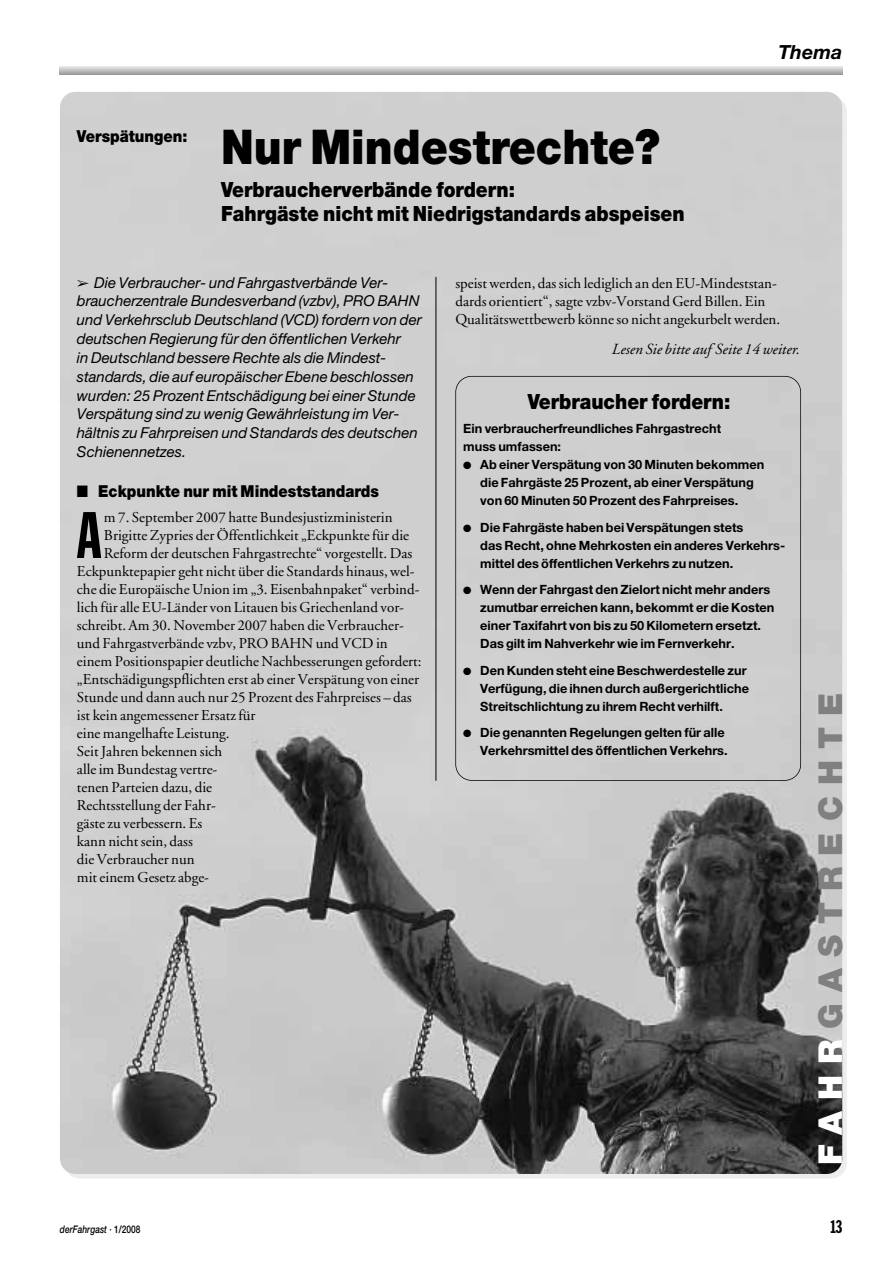
<style>
.page{position:relative;width:894px;height:1263px;background:#fff}
.page>*{position:absolute;margin:0;border:0;box-sizing:border-box;transform-origin:0 0}
.t1{font:64.5px "Franklin Gothic Extra Cond";color:#000}
.t2{font:900 48px "Helvetica Neue";color:#000;scale:.9 1}
.t3{font:900 33px "Helvetica Neue";letter-spacing:.335em;color:#808080}
.t4{font:900 21px/24px "Helvetica Neue";color:#000;scale:.9 1}
.t5{font:italic 700 19.5px "Helvetica Neue";color:#000}
.t6{font:18px "Franklin Gothic Extra Cond";color:#000}
.t7{font:900 16.5px "Helvetica Neue";color:#000;scale:.9 1}
.t8{font:italic 15.45px "Adobe Garamond";color:#000}
.t9{font:15px/18px "Adobe Garamond";color:#000}
.t10{font:italic 15px/18.9px "Helvetica Neue";color:#000}
.t11{font:700 12.75px/18px "Helvetica Neue";color:#000}
.t12{font:italic 500 10.5px "Helvetica Neue";color:#000;scale:.8 1}
.s1{color:#fff}
.s2{font-style:normal}
</style>
<div class="page">
<img style="left:60px;top:92px;width:782px;height:1082px;border-radius:16px">
<hr style="left:60px;top:66px;width:782px;height:2px;background:#e3e3e3">
<hr style="left:60px;top:67px;width:782px;height:2px;background:#d8d8d8">
<hr style="left:60px;top:68px;width:782px;height:2px;background:#cdcdcd">
<hr style="left:60px;top:69px;width:782px;height:2px;background:#c1c1c1">
<hr style="left:60px;top:70px;width:782px;height:2px;background:#b6b6b6">
<hr style="left:60px;top:71px;width:782px;height:2px;background:#ababab">
<hr style="left:60px;top:72px;width:782px;height:2px;background:#a0a0a0">
<hr style="left:60px;top:73px;width:782px;height:2px;background:#959595">
<hr style="left:60px;top:74px;width:782px;height:1px;background:#8f8f8f">
<hr style="left:436px;top:277px;width:1px;height:504px;background:#000">
<div style="left:455px;top:376px;width:346px;height:405px;border:2px solid #000;border-radius:16px"></div>
<p class="t7" style="left:77px;top:130px;width:124px">Verspätungen:</p>
<h2 class="t2" style="left:221px;top:130px;width:489px">Nur Mindestrechte?</h2>
<h3 class="t4" style="left:221px;top:179px;width:517px">Verbraucherverbände fordern:<br>Fahrgäste nicht mit Niedrigstandards abspeisen</h3>
<h3 class="t5" style="left:778px;top:45px;width:65px">Thema</h3>
<p class="t10" style="left:77px;top:274px;width:346px">➢ Die Verbraucher- und Fahrgastverbände Ver&shy;braucherzentrale Bundesverband (vzbv), PRO BAHN und Verkehrsclub Deutschland (VCD) fordern von der deutschen Regierung für den öffentlichen Verkehr<br>in Deutschland bessere Rechte als die Mindest&shy;standards, die auf europäischer Ebene beschlossen wurden: 25 Prozent Entschädigung bei einer Stunde Verspätung sind zu wenig Gewährleistung im Ver&shy;hältnis zu Fahrpreisen und Standards des deutschen Schienennetzes.</p>
<p class="t7" style="left:77px;top:485px;width:337px">■ Eckpunkte nur mit Mindeststandards</p>
<h1 class="t1" style="left:77px;top:512px;width:27px">A</h1>
<p class="t9" style="left:104px;top:510px;width:290px">m 7. September 2007 hatte Bundesjustizministerin</p>
<p class="t9" style="left:104px;top:528px;width:307px">Brigitte Zypries der Öffentlichkeit „Eckpunkte für die</p>
<p class="t9" style="left:104px;top:546px;width:310px">Reform der deutschen Fahrgastrechte“ vorgestellt. Das</p>
<p class="t9" style="left:77px;top:564px;width:339px">Eckpunktepapier geht nicht über die Standards hinaus, wel-</p>
<p class="t9" style="left:77px;top:582px;width:344px">che die Europäische Union im „3. Eisenbahnpaket“ verbind-</p>
<p class="t9" style="left:77px;top:600px;width:329px">lich für alle EU-Länder von Litauen bis Griechenland vor-</p>
<p class="t9" style="left:77px;top:618px;width:329px">schreibt. Am 30. November 2007 haben die Verbraucher-</p>
<p class="t9" style="left:77px;top:636px;width:312px">und Fahrgastverbände vzbv, PRO BAHN und VCD in</p>
<p class="t9" style="left:77px;top:654px;width:346px">einem Positionspapier deutliche Nachbesserungen gefordert:</p>
<p class="t9" style="left:77px;top:672px;width:344px">„Entschädigungspflichten erst ab einer Verspätung von einer</p>
<p class="t9" style="left:77px;top:690px;width:336px">Stunde und dann auch nur 25 Prozent des Fahrpreises – das</p>
<p class="t9" style="left:77px;top:708px;width:180px">ist kein angemessener Ersatz für</p>
<p class="t9" style="left:77px;top:726px;width:154px">eine mangelhafte Leistung.</p>
<p class="t9" style="left:77px;top:744px;width:147px">Seit Jahren bekennen sich</p>
<p class="t9" style="left:77px;top:762px;width:142px">alle im Bundestag vertre-</p>
<p class="t9" style="left:77px;top:780px;width:137px">tenen Parteien dazu, die</p>
<p class="t9" style="left:77px;top:798px;width:140px">Rechtsstellung der Fahr-</p>
<p class="t9" style="left:77px;top:816px;width:127px">gäste zu verbessern. Es</p>
<p class="t9" style="left:77px;top:834px;width:118px">kann nicht sein, dass</p>
<p class="t9" style="left:77px;top:852px;width:119px">die Verbraucher nun</p>
<p class="t9" style="left:77px;top:870px;width:134px">mit einem Gesetz abge-</p>
<p class="t9" style="left:455px;top:276px;width:326px">speist werden, das sich lediglich an den EU-Mindeststan&shy;dards orientiert“, sagte vzbv-Vorstand Gerd Billen. Ein<br>Qualitätswettbewerb könne so nicht angekurbelt werden.</p>
<p class="t8" style="left:612px;top:343px;width:190px">Lesen Sie bitte auf Seite 14 weiter.</p>
<h3 class="t4" style="left:528px;top:391px;width:227px">Verbraucher fordern:</h3>
<p class="t11" style="left:463px;top:421px;width:259px">Ein verbraucherfreundliches Fahrgastrecht muss umfassen:</p>
<p class="t11" style="left:480px;top:457px;width:286px;text-indent:-17px">● Ab einer Verspätung von 30 Minuten bekommen die Fahrgäste 25 Prozent, ab einer Verspätung von 60 Minuten 50 Prozent des Fahrpreises.</p>
<p class="t11" style="left:480px;top:519px;width:306px;text-indent:-17px">● Die Fahrgäste haben bei Verspätungen stets<br>das Recht, ohne Mehrkosten ein anderes Verkehrs&shy;mittel des öffentlichen Verkehrs zu nutzen.</p>
<p class="t11" style="left:480px;top:582px;width:296px;text-indent:-17px">● Wenn der Fahrgast den Zielort nicht mehr anders zumutbar erreichen kann, bekommt er die Kosten einer Taxifahrt von bis zu 50 Kilometern ersetzt.<br>Das gilt im Nahverkehr wie im Fernverkehr.</p>
<p class="t11" style="left:480px;top:662px;width:270px;text-indent:-17px">● Den Kunden steht eine Beschwerdestelle zur<br>Verfügung, die ihnen durch außergerichtliche<br>Streitschlichtung zu ihrem Recht verhilft.</p>
<p class="t11" style="left:463px;top:725px;width:266px;text-align:right">● Die genannten Regelungen gelten für alle<br>Verkehrsmittel des öffentlichen Verkehrs.</p>
<h3 class="t3" style="left:819px;top:1165px;width:474px;rotate:-90deg"><span class="s1">FAHR</span>GASTRECHTE</h3>
<p class="t12" style="left:60px;top:1226px;width:102px">derFahrgast <span class="s2">· 1/2008</span></p>
<p class="t6" style="left:831px;top:1220px;width:13px">13</p>
</div>
